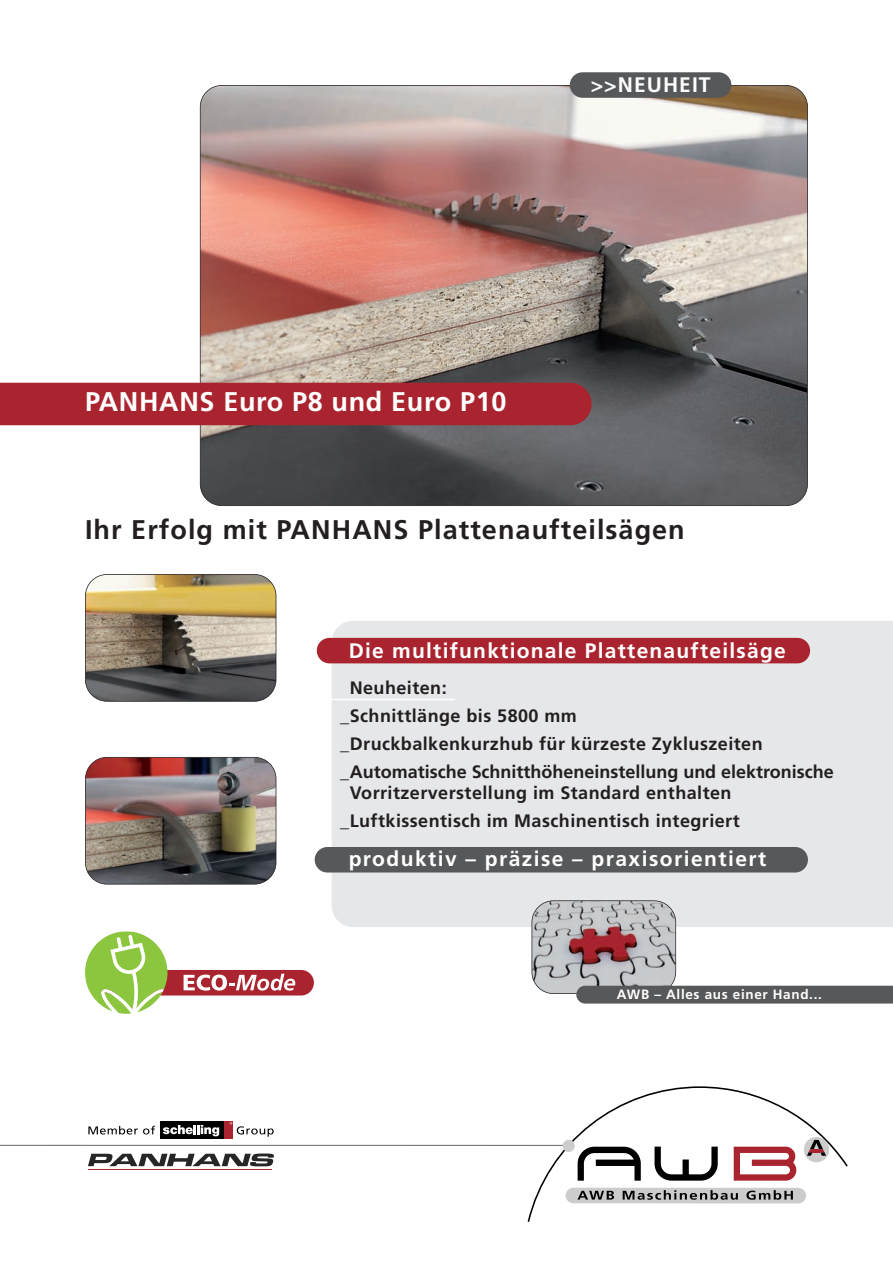
<style>
.page{position:relative;width:893px;height:1263px;background:#fff}
.page>*{position:absolute;margin:0;border:0;box-sizing:border-box;transform-origin:0 0}
.t1{font:700 27px "Frutiger";letter-spacing:.04em;color:#231f20}
.t2{font:700 27px "Frutiger";letter-spacing:.025em;color:#fff}
.t3{font:700 21px "Frutiger";letter-spacing:.06em;color:#fff}
.t4{font:700 18px/27.9px "Frutiger";letter-spacing:.025em;color:#231f20}
.t5{font:700 13.5px "Frutiger";letter-spacing:.05em;color:#fff}
</style>
<div class="page">
<div style="left:332px;top:621px;width:561px;height:306px;background:#e6e7e9"></div>
<img style="left:200px;top:85px;width:607px;height:421px;border-radius:22px">
<div style="left:200px;top:85px;width:608px;height:421px;border:2px solid #231f20;border-radius:22px"></div>
<div style="left:0;top:383px;width:592px;height:42px;background:#a9242e"></div>
<svg style="left:528px;top:1086px;width:320px;height:136px"></svg>
<hr style="left:0;top:1145px;width:568px;height:1px;background:#666">
<div style="left:562px;top:1140px;width:13px;height:12px;background:#ccc;border-radius:50%"></div>
<div style="left:160px;top:1121px;width:63px;height:18px;background:#000"></div>
<div style="left:224px;top:1125px;width:9px;height:14px;background:#a9242e"></div>
<svg style="left:88px;top:1126px;width:67px;height:8px"></svg>
<svg style="left:163px;top:1121px;width:111px;height:16px"></svg>
<svg style="left:88px;top:1153px;width:186px;height:13px"></svg>
<hr style="left:88px;top:1169px;width:183px;height:1px;background:#a9242e">
<img style="left:85px;top:574px;width:191px;height:127px;border-radius:22px">
<div style="left:85px;top:574px;width:191px;height:128px;border:2px solid #231f20;border-radius:22px"></div>
<img style="left:85px;top:757px;width:191px;height:127px;border-radius:22px">
<div style="left:85px;top:757px;width:191px;height:127px;border:2px solid #231f20;border-radius:22px"></div>
<div style="left:98px;top:970px;width:216px;height:25px;background:#a9242e;border-radius:13px"></div>
<svg style="left:85px;top:931px;width:82px;height:83px"></svg>
<svg style="left:184px;top:974px;width:111px;height:16px"></svg>
<img style="left:532px;top:901px;width:143px;height:93px;border-radius:22px">
<div style="left:531px;top:900px;width:145px;height:94px;border:2px solid #231f20;border-radius:22px"></div>
<div style="left:576px;top:986px;width:317px;height:17px;background:#57585a"></div>
<div style="left:570px;top:72px;width:161px;height:26px;background:#57585a;border-radius:13px"></div>
<div style="left:317px;top:638px;width:493px;height:25px;background:#a9242e;border-radius:13px"></div>
<div style="left:315px;top:847px;width:493px;height:25px;background:#57585a;border-radius:13px"></div>
<hr style="left:332px;top:699px;width:123px;height:1px;background:#fff">
<p class="t3" style="left:591px;top:76px;width:121px">&gt;&gt;NEUHEIT</p>
<h1 class="t2" style="left:85px;top:390px;width:423px">PANHANS Euro P8 und Euro P10</h1>
<h1 class="t1" style="left:85px;top:519px;width:601px">Ihr Erfolg mit PANHANS Plattenaufteilsägen</h1>
<p class="t3" style="left:349px;top:642px;width:439px">Die multifunktionale Plattenaufteilsäge</p>
<p class="t4" style="left:340px;top:675px;width:495px;text-indent:10px">Neuheiten:<br>_Schnittlänge bis 5800 mm<br>_Druckbalkenkurzhub für kürzeste Zykluszeiten _Automatische Schnitthöheneinstellung und elektronische</p>
<p class="t4" style="left:340px;top:781px;width:401px;text-align:center">Vorritzerverstellung im Standard enthalten _Luftkissentisch im Maschinentisch integriert</p>
<p class="t3" style="left:349px;top:850px;width:419px">produktiv – präzise – praxisorientiert</p>
<p class="t5" style="left:617px;top:988px;width:206px">AWB – Alles aus einer Hand...</p>
</div>
